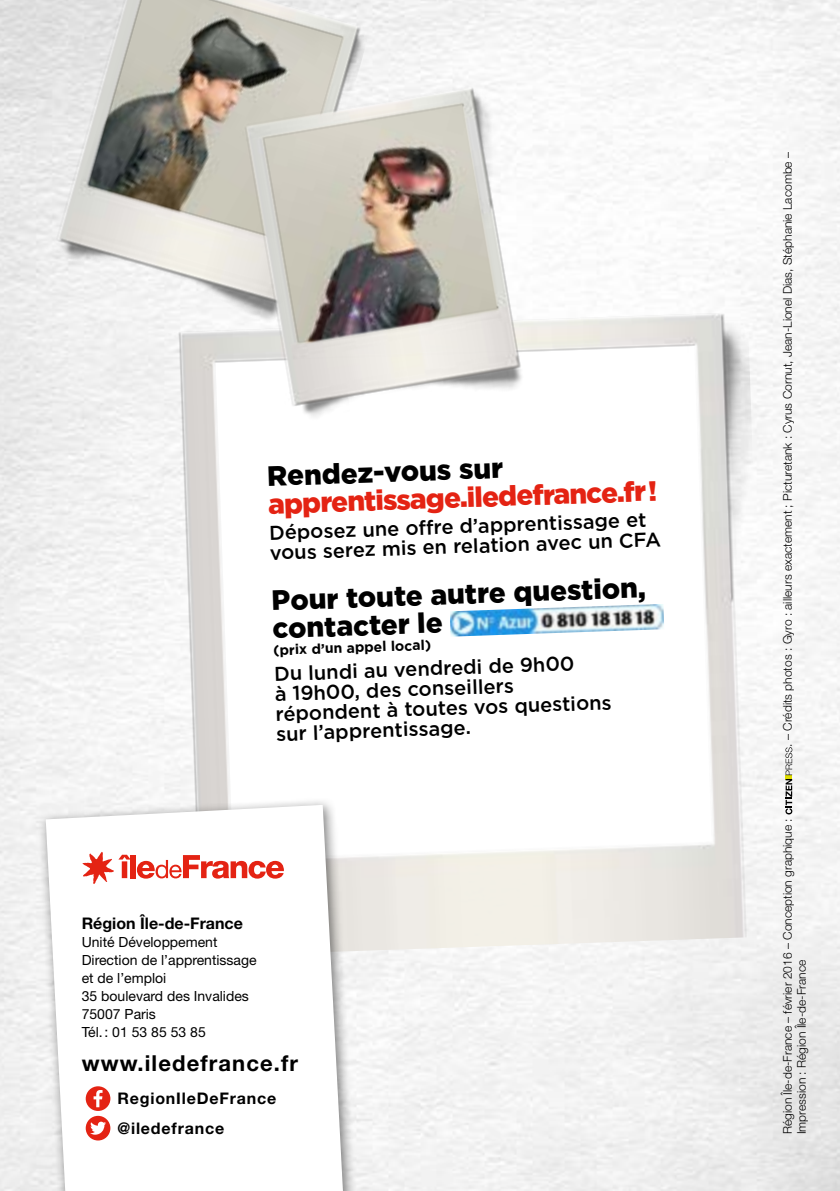
<style>
.page{position:relative;width:840px;height:1191px;background:#fff}
.page>*{position:absolute;margin:0;border:0;box-sizing:border-box;transform-origin:0 0}
.t1{font:900 28px/28px "Gotham";color:#000}
.t2{font:900 28px "Gotham";color:#e42313}
.t3{font:700 22px "Helvetica Neue LT Std";letter-spacing:.05em;color:#000}
.t4{font:500 20px/20px "Gotham";color:#000}
.t5{font:700 16px "Helvetica Neue LT Std";letter-spacing:.05em;color:#000}
.t6{font:700 16px "Helvetica Neue LT Std";color:#000}
.t7{font:14px/18px "Helvetica Neue LT Std";color:#000}
.t8{font:700 14px "Gotham";color:#000}
.t9{font:300 12px "Helvetica Neue LT Std";color:#000}
</style>
<div class="page">
<img style="left:0;top:0;width:839px;height:1191px">
<img style="left:130px;top:312px;width:639px;height:646px">
<svg style="left:785px;top:747px;width:6px;height:67px"></svg>
<div style="left:38px;top:797px;width:322px;height:394px;background:#000;opacity:.5"></div>
<svg style="left:46px;top:805px;width:297px;height:386px"></svg>
<div style="left:59px;top:832px;width:248px;height:68px;background:#fff"></div>
<svg style="left:82px;top:852px;width:48px;height:32px"></svg>
<div style="left:130px;top:855px;width:5px;height:23px;background:#e42313"></div>
<svg style="left:137px;top:855px;width:147px;height:23px"></svg>
<div style="left:86px;top:1115px;width:24px;height:25px;background:#e42313;border-radius:50%"></div>
<svg style="left:90px;top:1121px;width:16px;height:13px"></svg>
<div style="left:86px;top:1086px;width:24px;height:25px;background:#e42313;border-radius:50%"></div>
<svg style="left:93px;top:1090px;width:9px;height:17px"></svg>
<img style="left:449px;top:604px;width:215px;height:32px">
<img style="left:29px;top:0;width:349px;height:341px">
<img style="left:217px;top:49px;width:346px;height:405px">
<h1 class="t1" style="left:266px;top:462px;width:237px;rotate:-2deg">Rendez-vous sur</h1>
<h1 class="t2" style="left:267px;top:485px;width:390px;rotate:-2deg">apprentissage.iledefrance.fr !</h1>
<h3 class="t4" style="left:269px;top:522px;width:392px;rotate:-2deg">Déposez une off re d’apprentissage et vous serez mis en relation avec un CFA</h3>
<h1 class="t1" style="left:271px;top:586px;width:376px;rotate:-2deg">Pour toute autre question, contacter le</h1>
<p class="t8" style="left:273px;top:641px;width:159px;rotate:-2deg">(prix d’un appel local)</p>
<h3 class="t4" style="left:274px;top:663px;width:337px;rotate:-2deg">Du lundi au vendredi de 9h00<br>à 19h00, des conseillers répondent à toutes vos questions sur l’apprentissage.</h3>
<h3 class="t6" style="left:82px;top:913px;width:163px">Région Île-de-France</h3>
<p class="t7" style="left:82px;top:933px;width:176px">Unité Développement<br>Direction de l’apprentissage et de l’emploi<br>35 boulevard des Invalides<br>75007 Paris<br>Tél.: 01 53 85 53 85</p>
<h2 class="t3" style="left:82px;top:1049px;width:218px">www.iledefrance.fr</h2>
<h3 class="t5" style="left:117px;top:1088px;width:160px">RegionIleDeFrance</h3>
<h3 class="t5" style="left:117px;top:1118px;width:108px">@iledefrance</h3>
<p class="t9" style="left:779px;top:746px;width:596px;rotate:-90deg">. – Crédits photos : Gyro : ailleurs exactement ; Picturetank : Cyrus Cornut, Jean-Lionel Dias, Stéphanie Lacombe –</p>
<p class="t9" style="left:779px;top:1134px;width:317px;rotate:-90deg">Région Île-de-France – février 2016 – Conception graphique :</p>
<p class="t9" style="left:793px;top:1134px;width:176px;rotate:-90deg">Impression : Région Île-de-France</p>
</div>
